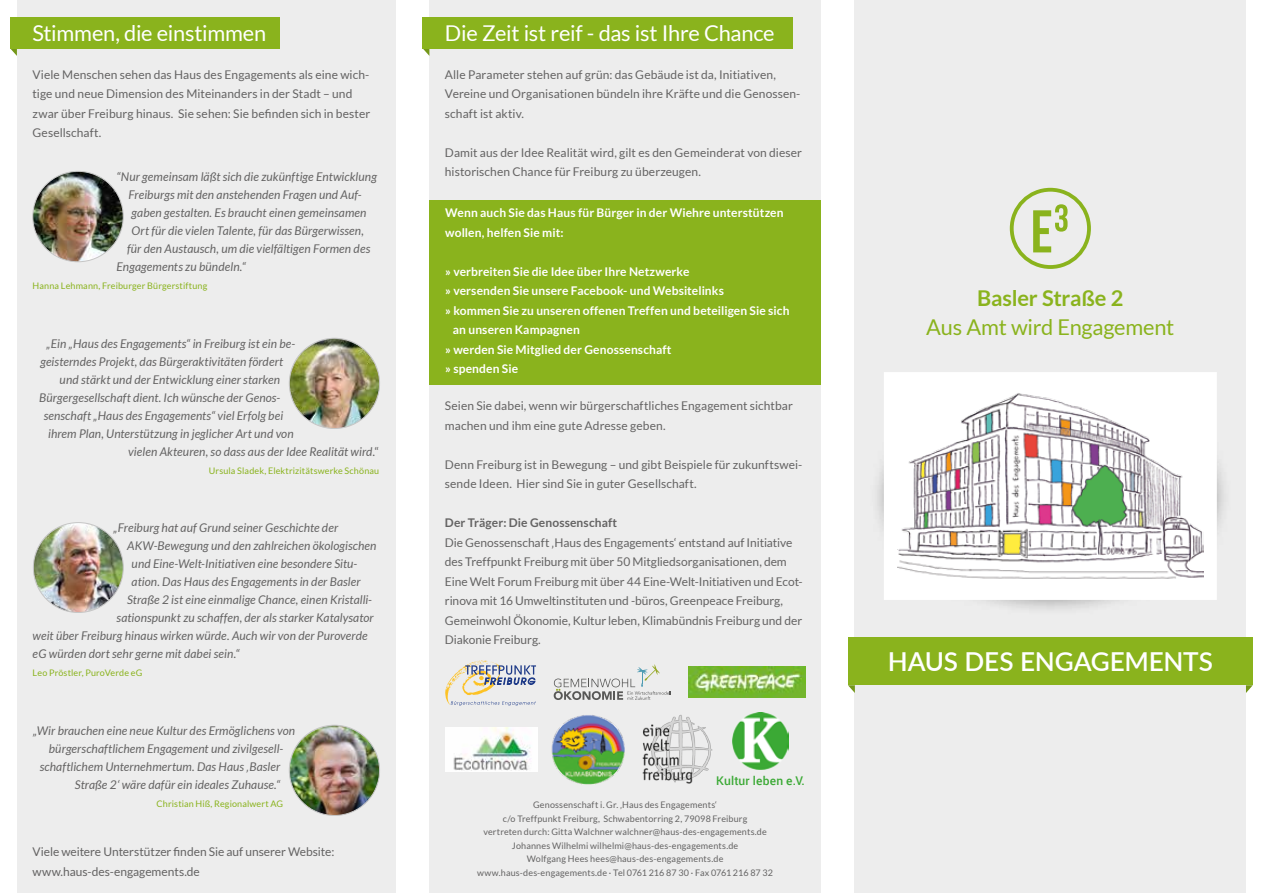
<style>
.page{position:relative;width:1263px;height:893px;background:#fff}
.page>*{position:absolute;margin:0;border:0;box-sizing:border-box;transform-origin:0 0}
.t1{font:600 26.1px "Lato";letter-spacing:-.01em;color:#fff}
.t2{font:21.75px "Lato";letter-spacing:-.015em;color:#fff}
.t3{font:21.75px "Lato";letter-spacing:-.01em;color:#8ab31d}
.t4{font:700 21.75px "Lato";letter-spacing:-.01em;color:#8ab31d}
.t5{font:italic 12px "Lato";letter-spacing:.005em;color:#646363}
.t6{font:12px/19.5px "Lato";letter-spacing:.005em;color:#646363}
.t7{font:700 12px/19.5px "Lato";letter-spacing:.01em;color:#fff}
.t8{font:700 12px "Lato";letter-spacing:.01em;color:#646363}
.t9{font:500 12px "Roboto";letter-spacing:.015em;color:#3ba935}
.t10{font:9px/13.5px "Lato";letter-spacing:.015em;color:#646363;text-align:center}
.t11{font:9px "Lato";letter-spacing:.015em;color:#8ab31d}
.s1{font-style:normal}
</style>
<div class="page">
<div style="left:429px;top:0;width:392px;height:893px;background:#ededed"></div>
<div style="left:17px;top:0;width:378px;height:893px;background:#ededed"></div>
<div style="left:855px;top:0;width:391px;height:893px;background:#ededed"></div>
<svg style="left:10px;top:48px;width:7px;height:8px"></svg>
<div style="left:10px;top:17px;width:270px;height:31px;background:#8ab31d"></div>
<img style="left:289px;top:338px;width:91px;height:90px;border-radius:45px">
<img style="left:33px;top:523px;width:90px;height:89px;border-radius:45px">
<img style="left:33px;top:171px;width:90px;height:91px;border-radius:45px">
<img style="left:289px;top:725px;width:91px;height:90px;border-radius:45px">
<svg style="left:422px;top:48px;width:7px;height:8px"></svg>
<div style="left:422px;top:17px;width:371px;height:31px;background:#8ab31d"></div>
<svg style="left:877px;top:462px;width:347px;height:148px"></svg>
<div style="left:887px;top:375px;width:327px;height:222px;background:#fff"></div>
<img style="left:897px;top:393px;width:306px;height:186px">
<div style="left:884px;top:372px;width:333px;height:228px;border:6px solid #fff"></div>
<svg style="left:848px;top:685px;width:7px;height:8px"></svg>
<div style="left:848px;top:637px;width:405px;height:48px;background:#8ab31d"></div>
<svg style="left:1246px;top:685px;width:7px;height:8px"></svg>
<svg style="left:1033px;top:204px;width:34px;height:48px"></svg>
<div style="left:1010px;top:188px;width:81px;height:81px;border:4px solid #8ab31d;border-radius:50%"></div>
<svg style="left:554px;top:664px;width:117px;height:36px"></svg>
<svg style="left:445px;top:660px;width:91px;height:46px"></svg>
<img style="left:689px;top:667px;width:116px;height:31px">
<img style="left:445px;top:727px;width:93px;height:44px">
<img style="left:551px;top:715px;width:74px;height:70px">
<img style="left:642px;top:715px;width:71px;height:69px">
<img style="left:732px;top:713px;width:57px;height:56px">
<div style="left:429px;top:200px;width:392px;height:185px;background:#8ab31d"></div>
<h2 class="t2" style="left:32px;top:21px;width:235px">Stimmen, die einstimmen</h2>
<p class="t6" style="left:33px;top:65px;width:339px">Viele Menschen sehen das Haus des Engagements als eine wich&shy;tige und neue Dimension des Miteinanders in der Stadt – und zwar über Freiburg hinaus. Sie sehen: Sie befinden sich in bester Gesellschaft.</p>
<p class="t5" style="left:117px;top:170px;width:262px">“Nur gemeinsam läßt sich die zukünftige Entwicklung</p>
<p class="t5" style="left:129px;top:188px;width:234px">Freiburgs mit den anstehenden Fragen und Auf-</p>
<p class="t5" style="left:132px;top:206px;width:236px">gaben gestalten. Es braucht einen gemeinsamen</p>
<p class="t5" style="left:132px;top:224px;width:234px">Ort für die vielen Talente, für das Bürgerwissen,</p>
<p class="t5" style="left:127px;top:242px;width:245px">für den Austausch, um die vielfältigen Formen des</p>
<p class="t5" style="left:117px;top:260px;width:131px">Engagements zu bündeln.“</p>
<p class="t11" style="left:33px;top:281px;width:176px">Hanna Lehmann, Freiburger Bürgerstiftung</p>
<p class="t5" style="left:47px;top:337px;width:250px">„Ein „Haus des Engagements“ in Freiburg ist ein be-</p>
<p class="t5" style="left:40px;top:355px;width:244px">geisterndes Projekt, das Bürgeraktivitäten fördert</p>
<p class="t5" style="left:60px;top:373px;width:222px">und stärkt und der Entwicklung einer starken</p>
<p class="t5" style="left:39px;top:391px;width:243px">Bürgergesellschaft dient. Ich wünsche der Genos-</p>
<p class="t5" style="left:44px;top:409px;width:241px">senschaft „Haus des Engagements“ viel Erfolg bei</p>
<p class="t5" style="left:48px;top:427px;width:247px">ihrem Plan, Unterstützung in jeglicher Art und von</p>
<p class="t5" style="left:128px;top:445px;width:253px">vielen Akteuren, so dass aus der Idee Realität wird.<span class="s1">“</span></p>
<p class="t11" style="left:209px;top:465px;width:172px">Ursula Sladek, Elektrizitätswerke Schönau</p>
<p class="t5" style="left:114px;top:521px;width:226px">„Freiburg hat auf Grund seiner Geschichte der</p>
<p class="t5" style="left:127px;top:539px;width:251px">AKW-Bewegung und den zahlreichen ökologischen</p>
<p class="t5" style="left:132px;top:557px;width:227px">und Eine-Welt-Initiativen eine besondere Situ-</p>
<p class="t5" style="left:132px;top:575px;width:231px">ation. Das Haus des Engagements in der Basler</p>
<p class="t5" style="left:127px;top:593px;width:246px">Straße 2 ist eine einmalige Chance, einen Kristalli-</p>
<p class="t5" style="left:117px;top:611px;width:259px">sationspunkt zu schaffen, der als starker Katalysator</p>
<p class="t5" style="left:33px;top:629px;width:337px">weit über Freiburg hinaus wirken würde. Auch wir von der Puroverde</p>
<p class="t5" style="left:33px;top:647px;width:208px">eG würden dort sehr gerne mit dabei sein.“</p>
<p class="t11" style="left:33px;top:668px;width:111px">Leo Pröstler, PuroVerde eG</p>
<p class="t5" style="left:33px;top:724px;width:264px">„Wir brauchen eine neue Kultur des Ermöglichens von</p>
<p class="t5" style="left:49px;top:742px;width:236px">bürgerschaftlichem Engagement und zivilgesell-</p>
<p class="t5" style="left:40px;top:760px;width:242px">schaftlichem Unternehmertum. Das Haus ‚Basler</p>
<p class="t5" style="left:75px;top:778px;width:207px">Straße 2‘ wäre dafür ein ideales Zuhause.“</p>
<p class="t11" style="left:157px;top:798px;width:128px">Christian Hiß, Regionalwert AG</p>
<p class="t6" style="left:33px;top:842px;width:303px">Viele weitere Unterstützer finden Sie auf unserer Website: www.haus-des-engagements.de</p>
<h2 class="t2" style="left:445px;top:21px;width:331px">Die Zeit ist reif - das ist Ihre Chance</h2>
<p class="t6" style="left:445px;top:65px;width:357px">Alle Parameter stehen auf grün: das Gebäude ist da, Initiativen,<br>Vereine und Organisationen bündeln ihre Kräfte und die Genossen&shy;schaft ist aktiv.</p>
<p class="t6" style="left:445px;top:143px;width:359px">Damit aus der Idee Realität wird, gilt es den Gemeinderat von dieser historischen Chance für Freiburg zu überzeugen.</p>
<p class="t7" style="left:445px;top:203px;width:340px">Wenn auch Sie das Haus für Bürger in der Wiehre unterstützen wollen, helfen Sie mit:</p>
<p class="t7" style="left:445px;top:262px;width:246px">» verbreiten Sie die Idee über Ihre Netzwerke</p>
<p class="t7" style="left:445px;top:281px;width:280px">» versenden Sie unsere Facebook- und Websitelinks</p>
<p class="t7" style="left:445px;top:301px;width:346px">» kommen Sie zu unseren offenen Treffen und beteiligen Sie sich</p>
<p class="t7" style="left:453px;top:320px;width:128px">an unseren Kampagnen</p>
<p class="t7" style="left:445px;top:340px;width:228px">» werden Sie Mitglied der Genossenschaft</p>
<p class="t7" style="left:445px;top:359px;width:74px">» spenden Sie</p>
<p class="t6" style="left:445px;top:396px;width:349px">Seien Sie dabei, wenn wir bürgerschaftliches Engagement sichtbar machen und ihm eine gute Adresse geben.</p>
<p class="t6" style="left:445px;top:455px;width:359px">Denn Freiburg ist in Bewegung – und gibt Beispiele für zukunftswei&shy;sende Ideen. Hier sind Sie in guter Gesellschaft.</p>
<p class="t8" style="left:445px;top:516px;width:174px">Der Träger: Die Genossenschaft</p>
<p class="t6" style="left:445px;top:533px;width:359px">Die Genossenschaft ‚Haus des Engagements‘ entstand auf Initiative des Treffpunkt Freiburg mit über 50 Mitgliedsorganisationen, dem Eine Welt Forum Freiburg mit über 44 Eine-Welt-Initiativen und Ecot&shy;rinova mit 16 Umweltinstituten und -büros, Greenpeace Freiburg, Gemeinwohl Ökonomie, Kultur leben, Klimabündnis Freiburg und der Diakonie Freiburg.</p>
<p class="t9" style="left:716px;top:772px;width:90px">Kultur leben e.V.</p>
<p class="t10" style="left:477px;top:798px;width:297px">Genossenschaft i. Gr. ‚Haus des Engagements‘<br>c/o Treffpunkt Freiburg, Schwabentorring 2, 79098 Freiburg<br>vertreten durch: Gitta Walchner walchner@haus-des-engagements.de Johannes Wilhelmi wilhelmi@haus-des-engagements.de<br>Wolfgang Hees hees@haus-des-engagements.de www.haus-des-engagements.de · Tel 0761 216 87 30 · Fax 0761 216 87 32</p>
<h2 class="t4" style="left:977px;top:286px;width:148px">Basler Straße 2</h2>
<h2 class="t3" style="left:926px;top:315px;width:250px">Aus Amt wird Engagement</h2>
<h1 class="t1" style="left:888px;top:643px;width:327px">HAUS DES ENGAGEMENTS</h1>
</div>
